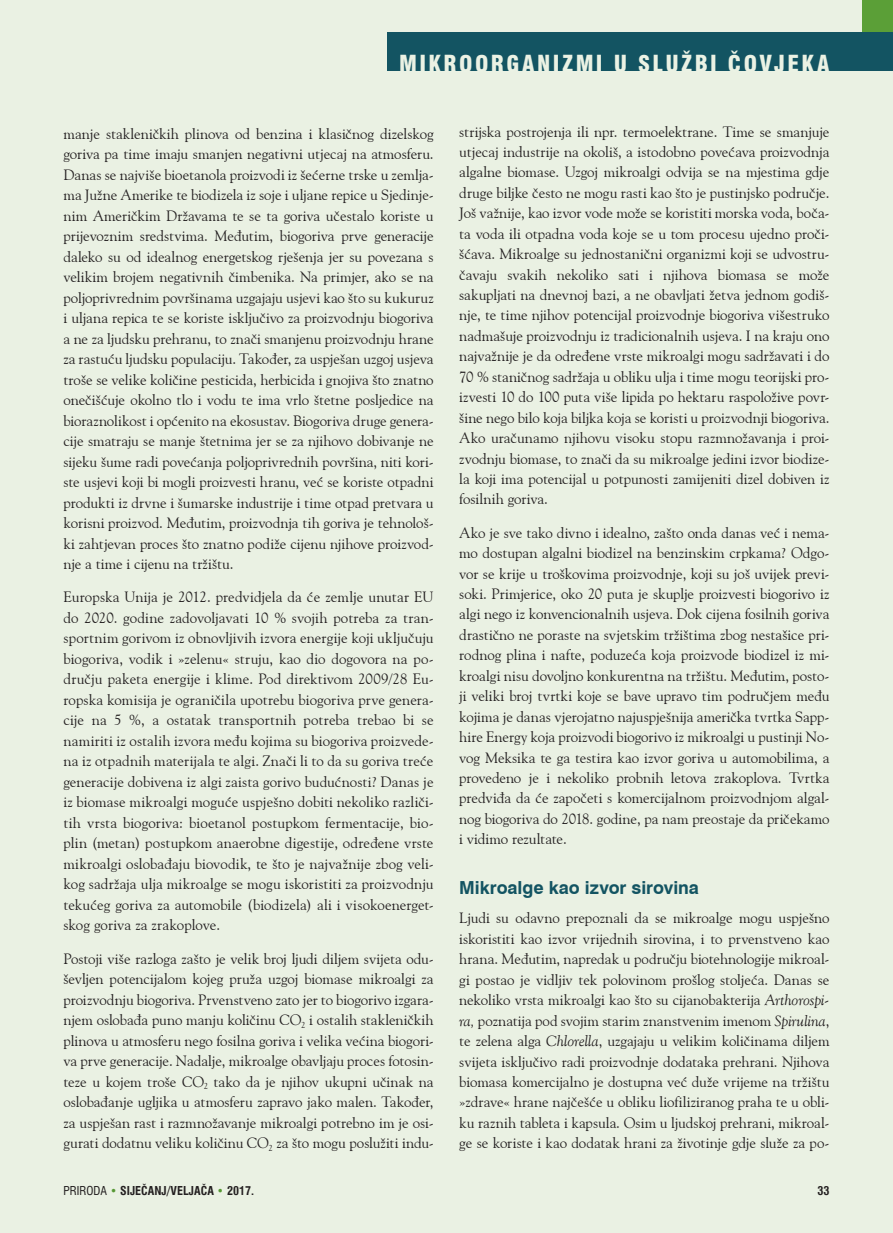
<style>
.page{position:relative;width:893px;height:1233px;background:#fff}
.page>*{position:absolute;margin:0;border:0;box-sizing:border-box;transform-origin:0 0}
.t1{font:900 condensed 22.5px "Swiss 721 BT";letter-spacing:.105em;color:#ebf2e4}
.t2{font:700 18px "Swiss 721 BT";color:#135462}
.t3{font:15px/20.5px "Goudy Old Style BT";color:#231f20;text-align:justify}
.t4{font:700 condensed 12px "Swiss 721 BT";color:#231f20}
.s1{font-style:italic}
.s2{font-weight:400}
.s3{color:#569834}
</style>
<div class="page">
<div style="left:0;top:0;width:892px;height:1232px;background:#eaf1e3"></div>
<div style="left:861px;top:0;width:31px;height:32px;background:#5b9f37"></div>
<div style="left:387px;top:32px;width:505px;height:39px;background:#135462"></div>
<h1 class="t1" style="left:399px;top:50px;width:431px">MIKROORGANIZMI U SLUŽBI ČOVJEKA</h1>
<p class="t3" style="left:63px;top:123px;width:371px">manje stakleničkih plinova od benzina i klasičnog dizelskog goriva pa time imaju smanjen negativni utjecaj na atmosferu.<br>Danas se najviše bioetanola proizvodi iz šećerne trske u zemlja&shy;ma Južne Amerike te biodizela iz soje i uljane repice u Sjedinje&shy;nim Američkim Državama te se ta goriva učestalo koriste u prijevoznim sredstvima. Međutim, biogoriva prve generacije daleko su od idealnog energetskog rješenja jer su povezana s velikim brojem negativnih čimbenika. Na primjer, ako se na poljoprivrednim površinama uzgajaju usjevi kao što su kukuruz i uljana repica te se koriste isključivo za proizvodnju biogoriva a ne za ljudsku prehranu, to znači smanjenu proizvodnju hrane za rastuću ljudsku populaciju. Također, za uspješan uzgoj usjeva troše se velike količine pesticida, herbicida i gnojiva što znatno onečišćuje okolno tlo i vodu te ima vrlo štetne posljedice na bioraznolikost i općenito na ekosustav. Biogoriva druge genera&shy;cije smatraju se manje štetnima jer se za njihovo dobivanje ne sijeku šume radi povećanja poljoprivrednih površina, niti kori&shy;ste usjevi koji bi mogli proizvesti hranu, već se koriste otpadni produkti iz drvne i šumarske industrije i time otpad pretvara u korisni proizvod. Međutim, proizvodnja tih goriva je tehnološ&shy;ki zahtjevan proces što znatno podiže cijenu njihove proizvod&shy;nje a time i cijenu na tržištu.</p>
<p class="t3" style="left:63px;top:586px;width:371px">Europska Unija je 2012. predvidjela da će zemlje unutar EU do 2020. godine zadovoljavati 10 % svojih potreba za tran&shy;sportnim gorivom iz obnovljivih izvora energije koji uključuju biogoriva, vodik i »zelenu« struju, kao dio dogovora na po&shy;dručju paketa energije i klime. Pod direktivom 2009/28 Eu&shy;ropska komisija je ograničila upotrebu biogoriva prve genera&shy;cije na 5 %, a ostatak transportnih potreba trebao bi se namiriti iz ostalih izvora među kojima su biogoriva proizvede&shy;na iz otpadnih materijala te algi. Znači li to da su goriva treće generacije dobivena iz algi zaista gorivo budućnosti? Danas je iz biomase mikroalgi moguće uspješno dobiti nekoliko različi&shy;tih vrsta biogoriva: bioetanol postupkom fermentacije, bio&shy;plin (metan) postupkom anaerobne digestije, određene vrste mikroalgi oslobađaju biovodik, te što je najvažnije zbog veli&shy;kog sadržaja ulja mikroalge se mogu iskoristiti za proizvodnju tekućeg goriva za automobile (biodizela) ali i visokoenerget&shy;skog goriva za zrakoplove.</p>
<p class="t3" style="left:63px;top:947px;width:371px">Postoji više razloga zašto je velik broj ljudi diljem svijeta odu&shy;ševljen potencijalom kojeg pruža uzgoj biomase mikroalgi za proizvodnju biogoriva. Prvenstveno zato jer to biogorivo izgara&shy;njem oslobađa puno manju količinu CO<sub>2</sub> i ostalih stakleničkih plinova u atmosferu nego fosilna goriva i velika većina biogori&shy;va prve generacije. Nadalje, mikroalge obavljaju proces fotosin&shy;teze u kojem troše CO<sub>2</sub> tako da je njihov ukupni učinak na oslobađanje ugljika u atmosferu zapravo jako malen. Također, za uspješan rast i razmnožavanje mikroalgi potrebno im je osi&shy;gurati dodatnu veliku količinu CO<sub>2</sub> za što mogu poslužiti indu-</p>
<p class="t3" style="left:459px;top:121px;width:371px">strijska postrojenja ili npr. termoelektrane. Time se smanjuje utjecaj industrije na okoliš, a istodobno povećava proizvodnja algalne biomase. Uzgoj mikroalgi odvija se na mjestima gdje druge biljke često ne mogu rasti kao što je pustinjsko područje.<br>Još važnije, kao izvor vode može se koristiti morska voda, boča&shy;ta voda ili otpadna voda koje se u tom procesu ujedno proči&shy;šćava. Mikroalge su jednostanični organizmi koji se udvostru&shy;čavaju svakih nekoliko sati i njihova biomasa se može sakupljati na dnevnoj bazi, a ne obavljati žetva jednom godiš&shy;nje, te time njihov potencijal proizvodnje biogoriva višestruko nadmašuje proizvodnju iz tradicionalnih usjeva. I na kraju ono najvažnije je da određene vrste mikroalgi mogu sadržavati i do 70 % staničnog sadržaja u obliku ulja i time mogu teorijski pro&shy;izvesti 10 do 100 puta više lipida po hektaru raspoložive povr&shy;šine nego bilo koja biljka koja se koristi u proizvodnji biogoriva.<br>Ako uračunamo njihovu visoku stopu razmnožavanja i proi&shy;zvodnju biomase, to znači da su mikroalge jedini izvor biodize&shy;la koji ima potencijal u potpunosti zamijeniti dizel dobiven iz fosilnih goriva.</p>
<p class="t3" style="left:459px;top:522px;width:371px">Ako je sve tako divno i idealno, zašto onda danas već i nema&shy;mo dostupan algalni biodizel na benzinskim crpkama? Odgo&shy;vor se krije u troškovima proizvodnje, koji su još uvijek previ&shy;soki. Primjerice, oko 20 puta je skuplje proizvesti biogorivo iz algi nego iz konvencionalnih usjeva. Dok cijena fosilnih goriva drastično ne poraste na svjetskim tržištima zbog nestašice pri&shy;rodnog plina i nafte, poduzeća koja proizvode biodizel iz mi&shy;kroalgi nisu dovoljno konkurentna na tržištu. Međutim, posto&shy;ji veliki broj tvrtki koje se bave upravo tim područjem među kojima je danas vjerojatno najuspješnija američka tvrtka Sapp&shy;hire Energy koja proizvodi biogorivo iz mikroalgi u pustinji No&shy;vog Meksika te ga testira kao izvor goriva u automobilima, a provedeno je i nekoliko probnih letova zrakoplova. Tvrtka predviđa da će započeti s komercijalnom proizvodnjom algal&shy;nog biogoriva do 2018. godine, pa nam preostaje da pričekamo i vidimo rezultate.</p>
<p class="t2" style="left:459px;top:877px;width:241px">Mikroalge kao izvor sirovina</p>
<p class="t3" style="left:459px;top:907px;width:371px">Ljudi su odavno prepoznali da se mikroalge mogu uspješno iskoristiti kao izvor vrijednih sirovina, i to prvenstveno kao hrana. Međutim, napredak u području biotehnologije mikroal&shy;gi postao je vidljiv tek polovinom prošlog stoljeća. Danas se nekoliko vrsta mikroalgi kao što su cijanobakterija <span class="s1">Arthorospi&shy;ra,</span> poznatija pod svojim starim znanstvenim imenom <span class="s1">Spirulina</span>, te zelena alga <span class="s1">Chlorella</span>, uzgajaju u velikim količinama diljem svijeta isključivo radi proizvodnje dodataka prehrani. Njihova bio masa komercijalno je dostupna već duže vrijeme na tržištu »zdrave« hrane najčešće u obliku liofiliziranog praha te u obli&shy;ku raznih tableta i kapsula. Osim u ljudskoj prehrani, mikroal&shy;ge se koriste i kao dodatak hrani za životinje gdje služe za po-</p>
<p class="t4" style="left:63px;top:1183px;width:192px"><span class="s2">PRIRODA</span> <span class="s3">•</span> SIJEČANJ/VELJAČA <span class="s3">•</span> 2017.</p>
<p class="t4" style="left:817px;top:1183px;width:13px">33</p>
</div>
